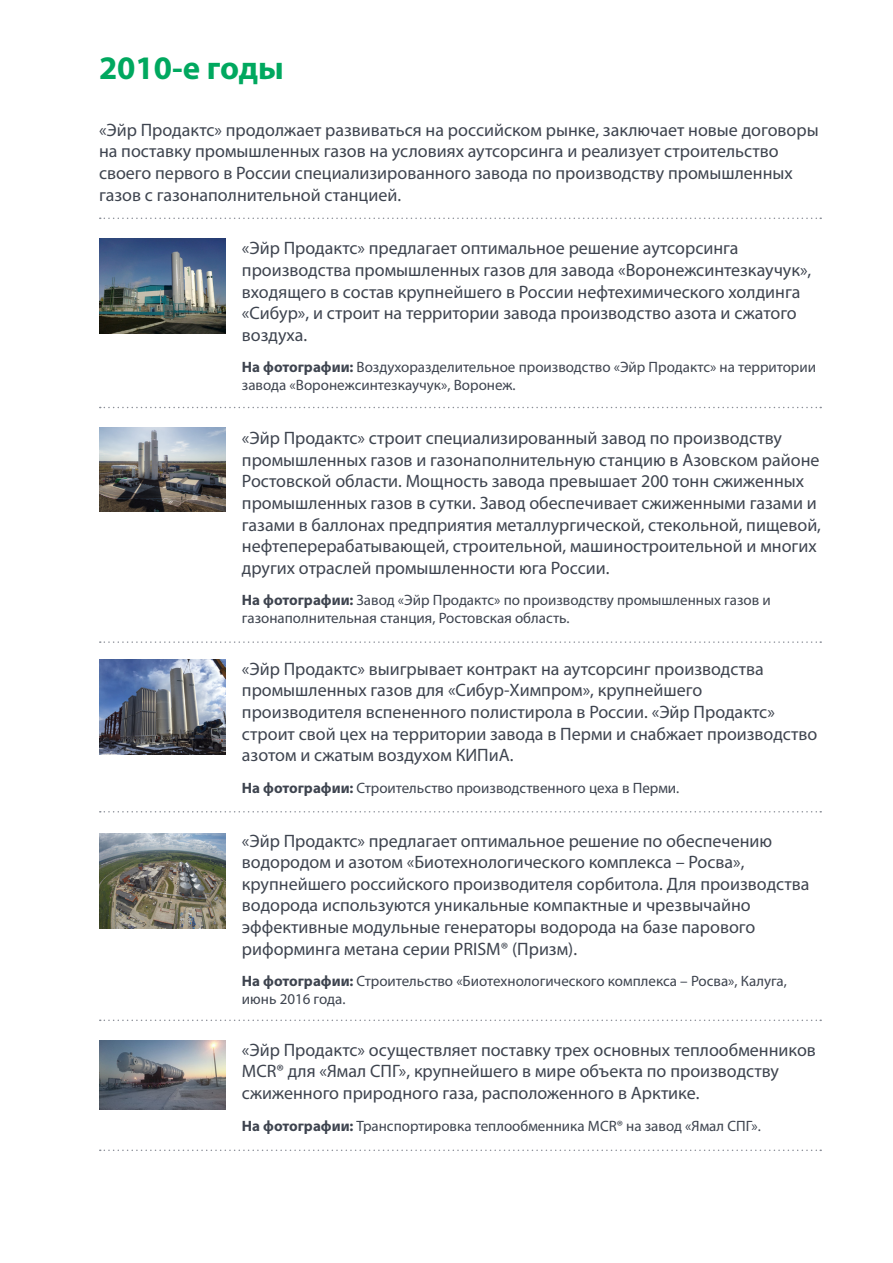
<style>
.page{position:relative;width:893px;height:1263px;background:#fff}
.page>*{position:absolute;margin:0;border:0;box-sizing:border-box;transform-origin:0 0}
.t1{font:700 33px "Myriad Pro";color:#00a85f}
.t2{font:18px/21.6px "Myriad Pro";color:#3e444f}
.t3{font:15px/18px "Myriad Pro";color:#3e444f}
.s1{font-weight:700}
</style>
<div class="page">
<svg style="left:100px;top:218px;width:721px;height:1px"></svg>
<svg style="left:100px;top:1019px;width:721px;height:2px"></svg>
<svg style="left:100px;top:1149px;width:721px;height:2px"></svg>
<svg style="left:100px;top:407px;width:721px;height:1px"></svg>
<svg style="left:100px;top:641px;width:721px;height:2px"></svg>
<svg style="left:100px;top:811px;width:721px;height:1px"></svg>
<img style="left:99px;top:238px;width:126px;height:95px">
<img style="left:99px;top:427px;width:126px;height:85px">
<img style="left:99px;top:659px;width:126px;height:95px">
<img style="left:99px;top:834px;width:126px;height:94px">
<img style="left:99px;top:1041px;width:126px;height:68px">
<h1 class="t1" style="left:99px;top:46px;width:186px">2010-е годы</h1>
<p class="t2" style="left:99px;top:119px;width:721px">«Эйр Продактс» продолжает развиваться на российском рынке, заключает новые договоры на поставку промышленных газов на условиях аутсорсинга и реализует строительство своего первого в России специализированного завода по производству промышленных газов с газонаполнительной станцией.</p>
<p class="t2" style="left:242px;top:237px;width:571px">«Эйр Продактс» предлагает оптимальное решение аутсорсинга производства промышленных газов для завода «Воронежсинтезкаучук», входящего в состав крупнейшего в России нефтехимического холдинга «Сибур», и строит на территории завода производство азота и сжатого воздуха.</p>
<p class="t3" style="left:242px;top:358px;width:576px"><span class="s1">На фотографии:</span> Воздухоразделительное производство «Эйр Продактс» на территории завода «Воронежсинтезкаучук», Воронеж.</p>
<p class="t2" style="left:242px;top:427px;width:581px">«Эйр Продактс» строит специализированный завод по производству промышленных газов и газонаполнительную станцию в Азовском районе Ростовской области. Мощность завода превышает 200 тонн сжиженных промышленных газов в сутки. Завод обеспечивает сжиженными газами и газами в баллонах предприятия металлургической, стекольной, пищевой, нефтеперерабатывающей, строительной, машиностроительной и многих других отраслей промышленности юга России.</p>
<p class="t3" style="left:242px;top:591px;width:530px"><span class="s1">На фотографии:</span> Завод «Эйр Продактс» по производству промышленных газов и газонаполнительная станция, Ростовская область.</p>
<p class="t2" style="left:242px;top:658px;width:577px">«Эйр Продактс» выигрывает контракт на аутсорсинг производства промышленных газов для «Сибур-Химпром», крупнейшего производителя вспененного полистирола в России. «Эйр Продактс» строит свой цех на территории завода в Перми и снабжает производство азотом и сжатым воздухом КИПиА.</p>
<p class="t3" style="left:242px;top:778px;width:439px"><span class="s1">На фотографии:</span> Строительство производственного цеха в Перми.</p>
<p class="t2" style="left:242px;top:829px;width:569px">«Эйр Продактс» предлагает оптимальное решение по обеспечению водородом и азотом «Биотехнологического комплекса – Росва», крупнейшего российского производителя сорбитола. Для производства водорода используются уникальные компактные и чрезвычайно эффективные модульные генераторы водорода на базе парового риформинга метана серии PRISM® (Призм).</p>
<p class="t3" style="left:242px;top:972px;width:546px"><span class="s1">На фотографии:</span> Строительство «Биотехнологического комплекса – Росва», Калуга, июнь 2016 года.</p>
<p class="t2" style="left:242px;top:1039px;width:575px">«Эйр Продактс» осуществляет поставку трех основных теплообменников<br>MCR® для «Ямал СПГ», крупнейшего в мире объекта по производству сжиженного природного газа, расположенного в Арктике.</p>
<p class="t3" style="left:242px;top:1116px;width:520px"><span class="s1">На фотографии:</span> Транспортировка теплообменника MCR® на завод «Ямал СПГ».</p>
</div>
